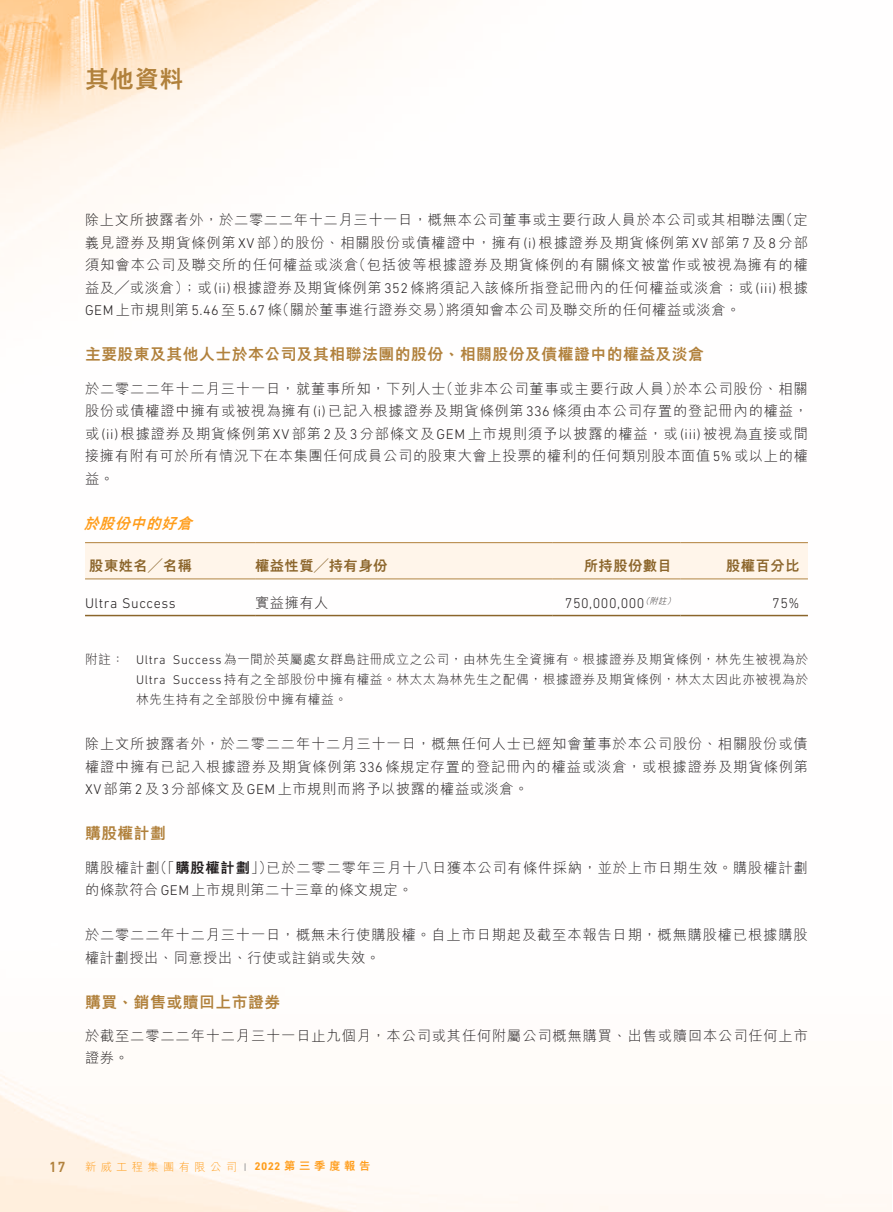
<style>
.page{position:relative;width:893px;height:1212px;background:#fff}
.page>*{position:absolute;margin:0;border:0;box-sizing:border-box;transform-origin:0 0}
.副主標題{font:800 24px "M Hei HK";color:#b1813c}
._3__標題{font:800 15.75px "M Hei HK";letter-spacing:.035em;color:#b1813c}
._4__副標題{font:italic 800 15px "M Hei HK";color:#ff9d1b}
.t1{font:500 15px "DIN Next LT Pro";color:#b1813c}
._1__內文{font:300 14.25px/22.5px "M Hei HK";letter-spacing:.06em;color:#231f20}
._1__內文-2{font:300 14.25px/22.5px "M Hei HK";letter-spacing:.035em;color:#231f20}
._1__內文-3{font:800 14.25px "M Hei HK";letter-spacing:.035em;color:#8b652b}
._1__內文-4{font:300 14.25px "DIN Next LT Pro";letter-spacing:.035em;color:#231f20}
._1__內文-5{font:800 14.25px "M Hei HK";letter-spacing:.055em;color:#231f20}
._2__附註內文{font:300 12.75px/20.2px "M Hei HK";letter-spacing:.045em;color:#231f20}
._2__附註內文-2{font:300 12.75px "DIN Next LT Pro";letter-spacing:.05em;color:#231f20}
.t2{font:800 11.25px "M Hei HK";letter-spacing:.33em;color:#ff9d1b}
.t3{font:300 11.25px "M Hei HK";letter-spacing:.39em;color:#ff9d1b}
._1__內文-6{font:italic 300 8.25px "M Hei HK";color:#231f20}
.t4{font:300 7.5px "M Hei HK";color:#6c6d70}
.s1{font-family:"DIN Next LT Pro"}
.s2{font-weight:300}
.s3{font-family:"DIN Next LT Pro";font-weight:700}
</style>
<div class="page">
<img style="left:0;top:0;width:891px;height:1212px">
<div style="left:85px;top:543px;width:723px;height:35px;background:#fff5ea"></div>
<hr style="left:85px;top:542px;width:170px;height:1px;background:#b1813c">
<hr style="left:255px;top:542px;width:298px;height:1px;background:#b1813c">
<hr style="left:553px;top:542px;width:127px;height:1px;background:#b1813c">
<hr style="left:680px;top:542px;width:128px;height:1px;background:#b1813c">
<hr style="left:85px;top:578px;width:170px;height:1px;background:#b1813c">
<hr style="left:255px;top:578px;width:298px;height:1px;background:#b1813c">
<hr style="left:553px;top:578px;width:127px;height:1px;background:#b1813c">
<hr style="left:680px;top:578px;width:128px;height:1px;background:#b1813c">
<hr style="left:85px;top:615px;width:170px;height:1px;background:#8b652b">
<hr style="left:255px;top:615px;width:298px;height:1px;background:#8b652b">
<hr style="left:553px;top:615px;width:127px;height:1px;background:#8b652b">
<hr style="left:680px;top:615px;width:128px;height:1px;background:#8b652b">
<p class="副主標題" style="left:85px;top:67px;width:100px">其他資料</p>
<p class="_1__內文" style="left:779px;top:209px;width:31px">（定</p>
<p class="_1__內文" style="left:280px;top:209px;width:529px;text-indent:-195px">除上文所披露者外，於二零二二年十二月三十一日，概無本公司董事或主要行政人員於本公司或其相聯法團<br>的股份、相關股份或債權證中，擁有 <span class="s1">)i(</span> 根據證券及期貨條例第<span class="s1">XV</span>部第<span class="s1">7</span>及<span class="s1">8</span>分部</p>
<p class="_1__內文" style="left:85px;top:231px;width:203px">義見證券及期貨條例第<span class="s1">XV</span>部）</p>
<p class="_1__內文" style="left:352px;top:254px;width:457px">（包括彼等根據證券及期貨條例的有關條文被當作或被視為擁有的權</p>
<p class="_1__內文" style="left:85px;top:254px;width:275px">須知會本公司及聯交所的任何權益或淡倉</p>
<p class="_1__內文" style="left:85px;top:276px;width:724px">益及╱或淡倉）；或<span class="s1">( )i i</span> 根據證券及期貨條例第<span class="s1">352</span>條將須記入該條所指登記冊內的任何權益或淡倉；或<span class="s1">(iii)</span>根據</p>
<p class="_1__內文-2" style="left:445px;top:299px;width:297px">將須知會本公司及聯交所的任何權益或淡倉。</p>
<p class="_1__內文-2" style="left:85px;top:299px;width:368px"><span class="s1">GEM</span>上市規則第<span class="s1">5.46</span>至<span class="s1">5.67</span> （條關於董事進行證券交易）</p>
<p class="_3__標題" style="left:85px;top:347px;width:620px">主要股東及其他人士於本公司及其相聯法團的股份、相關股份及債權證中的權益及淡倉</p>
<p class="_1__內文" style="left:673px;top:377px;width:136px">於本公司股份、相關</p>
<p class="_1__內文" style="left:439px;top:377px;width:242px">（並非本公司董事或主要行政人員）</p>
<p class="_1__內文" style="left:85px;top:377px;width:724px">於二零二二年十二月三十一日，就董事所知，下列人士<br>股份或債權證中擁有或被視為擁有 <span class="s1">)i(</span> 已記入根據證券及期貨條例第<span class="s1">336</span>條須由本公司存置的登記冊內的權益，或<span class="s1">( )i i</span> 根據證券及期貨條例第<span class="s1">XV</span>部第<span class="s1">2</span>及<span class="s1">3</span>分部條文及<span class="s1">GEM</span>上市規則須予以披露的權益，或<span class="s1">(iii)</span>被視為直接或間接擁有附有可於所有情況下在本集團任何成員公司的股東大會上投票的權利的任何類別股本面值<span class="s1">5%</span>或以上的權益。</p>
<p class="_4__副標題" style="left:84px;top:515px;width:114px">於股份中的好倉</p>
<p class="_1__內文-3" style="left:726px;top:559px;width:75px">股權百分比</p>
<p class="_1__內文-3" style="left:89px;top:559px;width:104px">股東姓名╱名稱</p>
<p class="_1__內文-3" style="left:255px;top:559px;width:134px">權益性質╱持有身份</p>
<p class="_1__內文-3" style="left:584px;top:559px;width:89px">所持股份數目</p>
<p class="_1__內文-4" style="left:85px;top:595px;width:92px">Ultra Success</p>
<p class="_1__內文" style="left:255px;top:592px;width:75px">實益擁有人</p>
<p class="_1__內文-6" style="left:641px;top:596px;width:12px">（</p>
<p class="_1__內文-6" style="left:667px;top:596px;width:12px">(</p>
<p class="_1__內文-6" style="left:650px;top:596px;width:21px">附註</p>
<p class="_1__內文-4" style="left:565px;top:595px;width:81px">750,000,000</p>
<p class="_1__內文-4" style="left:772px;top:595px;width:29px">75%</p>
<p class="_2__附註內文" style="left:85px;top:649px;width:41px">附註：</p>
<p class="_2__附註內文-2" style="left:136px;top:652px;width:31px">Ultra</p>
<p class="_2__附註內文" style="left:173px;top:649px;width:637px"><span class="s1">Success</span>為一間於英屬處女群島註冊成立之公司，由林先生全資擁有。根據證券及期貨條例，林先生被視為於</p>
<p class="_2__附註內文" style="left:173px;top:669px;width:637px"><span class="s1">Success</span>持有之全部股份中擁有權益。林太太為林先生之配偶，根據證券及期貨條例，林太太因此亦被視為於</p>
<p class="_2__附註內文" style="left:136px;top:669px;width:213px"><span class="s1">Ultra<br></span>林先生持有之全部股份中擁有權益。</p>
<p class="_1__內文" style="left:85px;top:733px;width:724px;text-align:justify">除上文所披露者外，於二零二二年十二月三十一日，概無任何人士已經知會董事於本公司股份、相關股份或債權證中擁有已記入根據證券及期貨條例第<span class="s1">336</span>條規定存置的登記冊內的權益或淡倉，或根據證券及期貨條例第<span class="s1">XV</span>部第<span class="s1">2</span>及<span class="s1">3</span>分部條文及<span class="s1">GEM</span>上市規則而將予以披露的權益或淡倉。</p>
<p class="_3__標題" style="left:85px;top:826px;width:82px">購股權計劃</p>
<p class="_1__內文" style="left:266px;top:856px;width:543px">已於二零二零年三月十八日獲本公司有條件採納，並於上市日期生效。購股權計劃</p>
<p class="_1__內文-5" style="left:153px;top:860px;width:121px"><span class="s2">（「</span>購股權計劃<span class="s2">」）</span></p>
<p class="_1__內文-2" style="left:85px;top:856px;width:329px">購股權計劃<br>的條款符合<span class="s1">GEM</span>上市規則第二十三章的條文規定。</p>
<p class="_1__內文" style="left:85px;top:923px;width:724px">於二零二二年十二月三十一日，概無未行使購股權。自上市日期起及截至本報告日期，概無購股權已根據購股權計劃授出、同意授出、行使或註銷或失效。</p>
<p class="_3__標題" style="left:85px;top:994px;width:197px">購買、銷售或贖回上市證券</p>
<p class="_1__內文" style="left:85px;top:1024px;width:724px">於截至二零二二年十二月三十一日止九個月，本公司或其任何附屬公司概無購買、出售或贖回本公司任何上市證券。</p>
<p class="t1" style="left:49px;top:1158px;width:18px">17</p>
<p class="t3" style="left:85px;top:1161px;width:153px">新威工程集團有限公司</p>
<p class="t4" style="left:241px;top:1163px;width:9px">｜</p>
<p class="t2" style="left:254px;top:1160px;width:117px"><span class="s3">2022</span>第三季度報告</p>
</div>
